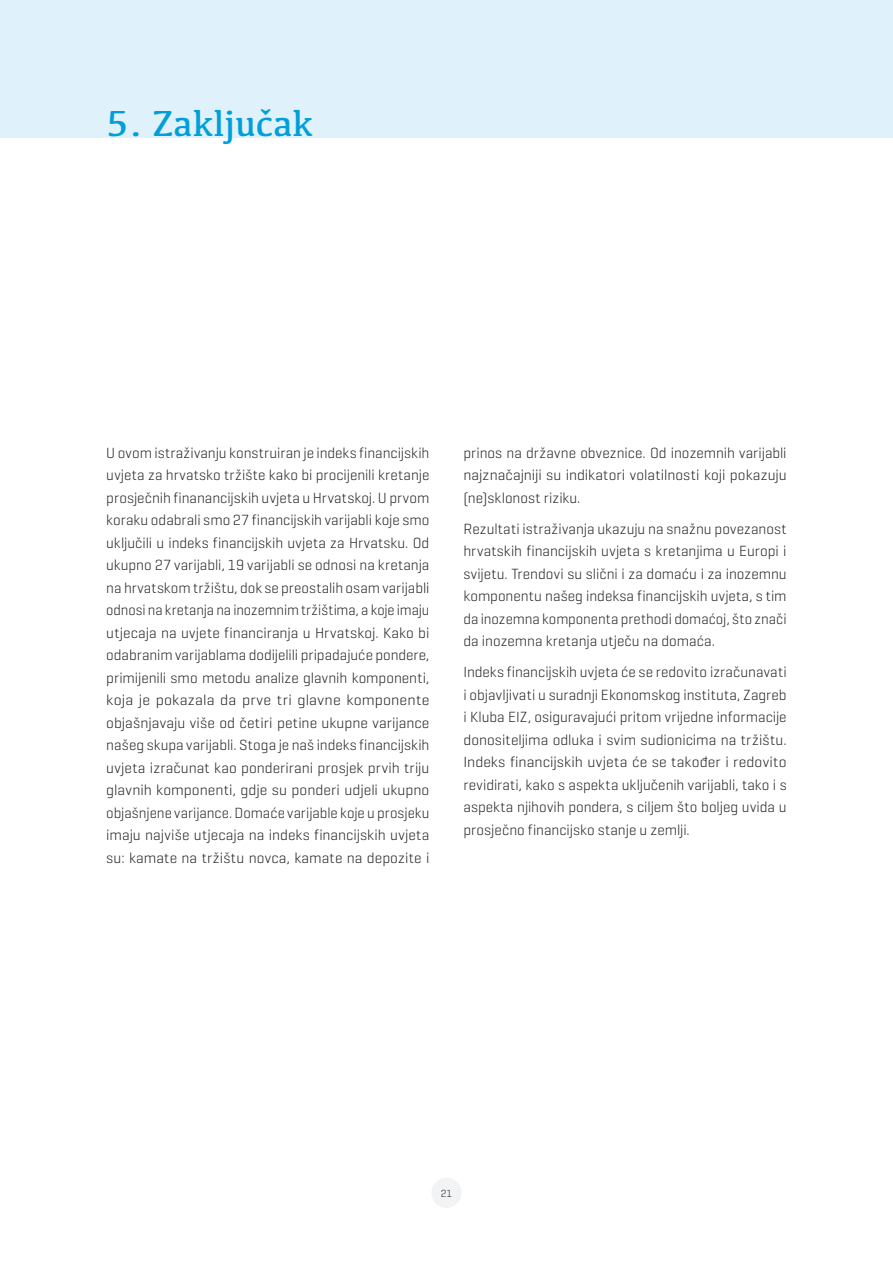
<style>
.page{position:relative;width:893px;height:1263px;background:#fff}
.page>*{position:absolute;margin:0;border:0;box-sizing:border-box;transform-origin:0 0}
.t1{font:37.5px "Kefa";color:#009fda}
.t2{font:300 15px/22.5px "Geogrotesque";color:#231f20;text-align:justify}
.t3{font:300 10.5px "Geogrotesque";color:#231f20}
</style>
<div class="page">
<div style="left:431px;top:1178px;width:31px;height:30px;background:#f2f3f4;border-radius:50%"></div>
<div style="left:0;top:0;width:893px;height:138px;background:#dff1fa"></div>
<h1 class="t1" style="left:106px;top:100px;width:209px">5. Zaključak</h1>
<p class="t2" style="left:106px;top:441px;width:325px">U ovom istraživanju konstruiran je indeks financijskih uvjeta za hrvatsko tržište kako bi procijenili kretanje prosječnih finanancijskih uvjeta u Hrvatskoj. U prvom koraku odabrali smo 27 financijskih varijabli koje smo uključili u indeks financijskih uvjeta za Hrvatsku. Od ukupno 27 varijabli, 19 varijabli se odnosi na kretanja na hrvatskom tržištu, dok se preostalih osam varijabli odnosi na kretanja na inozemnim tržištima, a koje imaju utjecaja na uvjete financiranja u Hrvatskoj. Kako bi odabranim varijablama dodijelili pripadajuće pondere, primijenili smo metodu analize glavnih komponenti, koja je pokazala da prve tri glavne komponente objašnjavaju više od četiri petine ukupne varijance našeg skupa varijabli. Stoga je naš indeks financijskih uvjeta izračunat kao ponderirani prosjek prvih triju glavnih komponenti, gdje su ponderi udjeli ukupno objašnjene varijance. Domaće varijable koje u prosjeku imaju najviše utjecaja na indeks financijskih uvjeta su: kamate na tržištu novca, kamate na depozite i</p>
<p class="t2" style="left:463px;top:441px;width:325px">prinos na državne obveznice. Od inozemnih varijabli najznačajniji su indikatori volatilnosti koji pokazuju (ne)sklonost riziku.</p>
<p class="t2" style="left:463px;top:517px;width:325px">Rezultati istraživanja ukazuju na snažnu povezanost hrvatskih financijskih uvjeta s kretanjima u Europi i svijetu. Trendovi su slični i za domaću i za inozemnu komponentu našeg indeksa financijskih uvjeta, s tim da inozemna komponenta prethodi domaćoj, što znači da inozemna kretanja utječu na domaća.</p>
<p class="t2" style="left:463px;top:660px;width:325px">Indeks financijskih uvjeta će se redovito izračunavati i objavljivati u suradnji Ekonomskog instituta, Zagreb i Kluba EIZ, osiguravajući pritom vrijedne informacije donositeljima odluka i svim sudionicima na tržištu.<br>Indeks financijskih uvjeta će se također i redovito revidirati, kako s aspekta uključenih varijabli, tako i s aspekta njihovih pondera, s ciljem što boljeg uvida u prosječno financijsko stanje u zemlji.</p>
<p class="t3" style="left:441px;top:1187px;width:13px">21</p>
</div>
